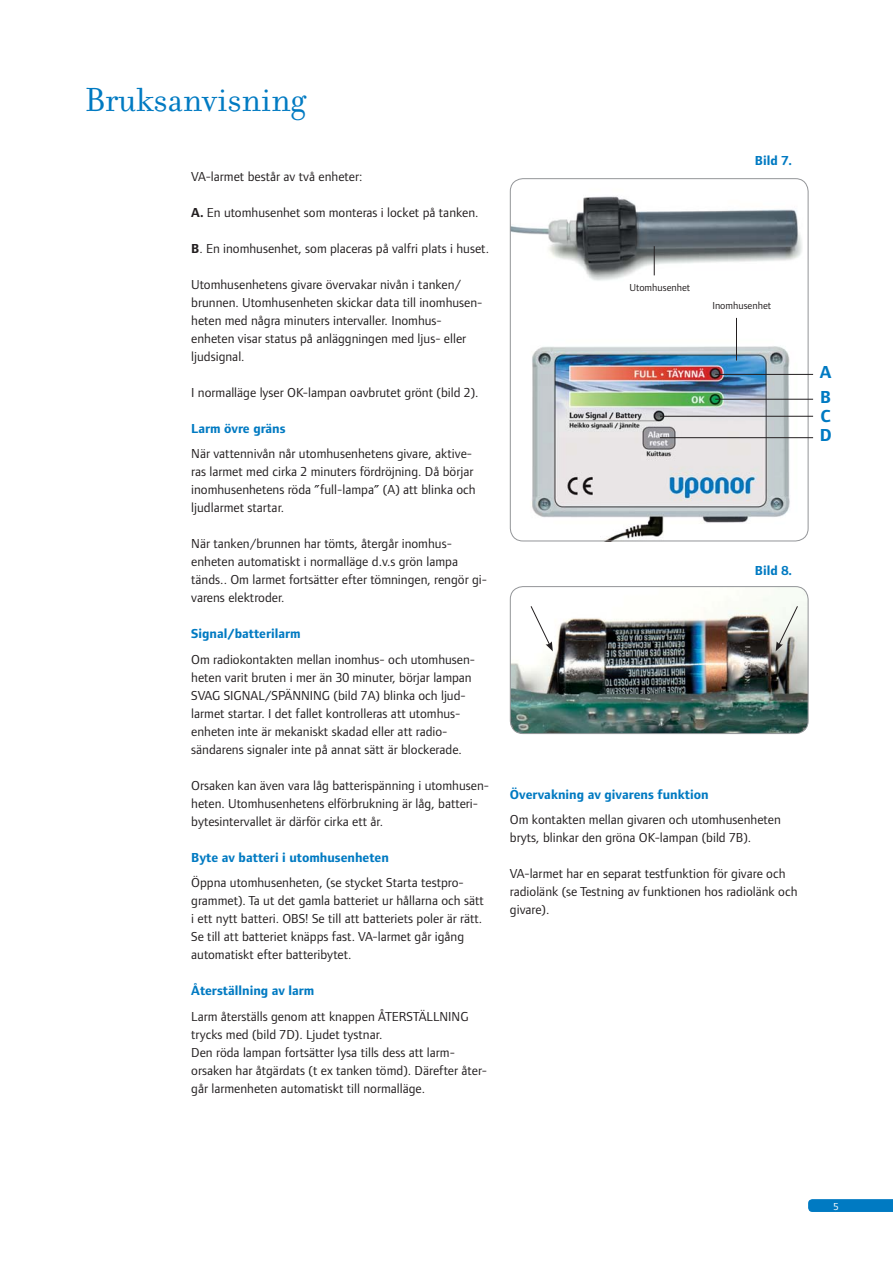
<style>
.page{position:relative;width:893px;height:1263px;background:#fff}
.page>*{position:absolute;margin:0;border:0;box-sizing:border-box;transform-origin:0 0}
.t1{font:36px "Filosofia";color:#007ac2}
.t2{font:700 18px/24.8px "Foundry Form Sans";color:#007ac2}
.t3{font:13.5px/18px "Foundry Form Sans";color:#231f20}
.t4{font:700 13.5px "Foundry Form Sans";color:#007ac2}
.t5{font:10.5px "Foundry Form Sans";color:#231f20}
.t6{font:10.5px "Foundry Form Sans";color:#fff}
.s1{font-weight:700}
</style>
<div class="page">
<svg style="left:808px;top:1199px;width:84px;height:13px"></svg>
<img style="left:532px;top:346px;width:266px;height:193px">
<img style="left:510px;top:179px;width:298px;height:102px">
<div style="left:510px;top:178px;width:298px;height:363px;border:1px solid #939598;border-radius:13px"></div>
<img style="left:510px;top:587px;width:298px;height:147px;border-radius:13px">
<div style="left:510px;top:586px;width:298px;height:148px;border:1px solid #939598;border-radius:13px"></div>
<svg style="left:654px;top:246px;width:1px;height:29px"></svg>
<hr style="left:736px;top:318px;width:1px;height:43px;background:#231f20">
<svg style="left:530px;top:605px;width:23px;height:46px"></svg>
<svg style="left:775px;top:605px;width:23px;height:46px"></svg>
<hr style="left:715px;top:374px;width:98px;height:1px;background:#231f20">
<hr style="left:715px;top:399px;width:98px;height:1px;background:#231f20">
<hr style="left:660px;top:416px;width:153px;height:1px;background:#231f20">
<hr style="left:660px;top:437px;width:153px;height:1px;background:#231f20">
<h1 class="t1" style="left:85px;top:85px;width:223px">Bruksanvisning</h1>
<p class="t3" style="left:191px;top:169px;width:173px">VA-larmet består av två enheter:</p>
<p class="t3" style="left:191px;top:205px;width:289px"><span class="s1">A.</span> En utomhusenhet som monteras i locket på tanken.</p>
<p class="t3" style="left:191px;top:241px;width:299px"><span class="s1">B</span>. En inomhusenhet, som placeras på valfri plats i huset.</p>
<p class="t3" style="left:191px;top:277px;width:293px">Utomhusenhetens givare övervakar nivån i tanken/ brunnen. Utomhusenheten skickar data till inomhusen&shy;heten med några minuters intervaller. Inomhus&shy;enheten visar status på anläggningen med ljus- eller ljudsignal.</p>
<p class="t3" style="left:191px;top:385px;width:289px">I normalläge lyser OK-lampan oavbrutet grönt (bild 2).</p>
<p class="t4" style="left:191px;top:423px;width:96px">Larm övre gräns</p>
<p class="t3" style="left:191px;top:446px;width:286px">När vattennivån når utomhusenhetens givare, aktive&shy;ras larmet med cirka 2 minuters fördröjning. Då börjar inomhusenhetens röda ”full-lampa” (A) att blinka och ljudlarmet startar.</p>
<p class="t3" style="left:191px;top:536px;width:297px">När tanken/brunnen har tömts, återgår inomhus&shy;enheten automatiskt i normalläge d.v.s grön lampa tänds.. Om larmet fortsätter efter tömningen, rengör gi&shy;varens elektroder.</p>
<p class="t4" style="left:191px;top:629px;width:111px">Signal/batterilarm</p>
<p class="t3" style="left:191px;top:652px;width:285px">Om radiokontakten mellan inomhus- och utomhusen&shy;heten varit bruten i mer än 30 minuter, börjar lampan SVAG SIGNAL/SPÄNNING (bild 7A) blinka och ljud&shy;larmet startar. I det fallet kontrolleras att utomhus&shy;enheten inte är mekaniskt skadad eller att radio&shy;sändarens signaler inte på annat sätt är blockerade.</p>
<p class="t3" style="left:191px;top:778px;width:299px">Orsaken kan även vara låg batterispänning i utomhusen&shy;heten. Utomhusenhetens elförbrukning är låg, batteri&shy;bytesintervallet är därför cirka ett år.</p>
<p class="t4" style="left:191px;top:852px;width:199px">Byte av batteri i utomhusenheten</p>
<p class="t3" style="left:191px;top:875px;width:294px">Öppna utomhusenheten, (se stycket Starta testpro&shy;grammet). Ta ut det gamla batteriet ur hållarna och sätt i ett nytt batteri. OBS! Se till att batteriets poler är rätt.<br>Se till att batteriet knäpps fast. VA-larmet går igång automatiskt efter batteribytet.</p>
<p class="t4" style="left:191px;top:986px;width:125px">Återställning av larm</p>
<p class="t3" style="left:191px;top:1009px;width:297px">Larm återställs genom att knappen ÅTERSTÄLLNING trycks med (bild 7D). Ljudet tystnar.<br>Den röda lampan fortsätter lysa tills dess att larm&shy;orsaken har åtgärdats (t ex tanken tömd). Därefter åter&shy;går larmenheten automatiskt till normalläge.</p>
<p class="t4" style="left:755px;top:155px;width:39px">Bild 7.</p>
<p class="t5" style="left:629px;top:283px;width:62px">Utomhusenhet</p>
<p class="t5" style="left:712px;top:302px;width:60px">Inomhusenhet</p>
<p class="t4" style="left:755px;top:565px;width:39px">Bild 8.</p>
<p class="t4" style="left:510px;top:789px;width:200px">Övervakning av givarens funktion</p>
<p class="t3" style="left:510px;top:812px;width:272px">Om kontakten mellan givaren och utomhusenheten bryts, blinkar den gröna OK-lampan (bild 7B).</p>
<p class="t3" style="left:510px;top:866px;width:289px">VA-larmet har en separat testfunktion för givare och radiolänk (se Testning av funktionen hos radiolänk och givare).</p>
<h2 class="t2" style="left:819px;top:361px;width:13px">A<br>B</h2>
<h2 class="t2" style="left:819px;top:408px;width:13px;line-height:19.2px">C<br>D</h2>
<p class="t6" style="left:833px;top:1202px;width:7px">5</p>
</div>
